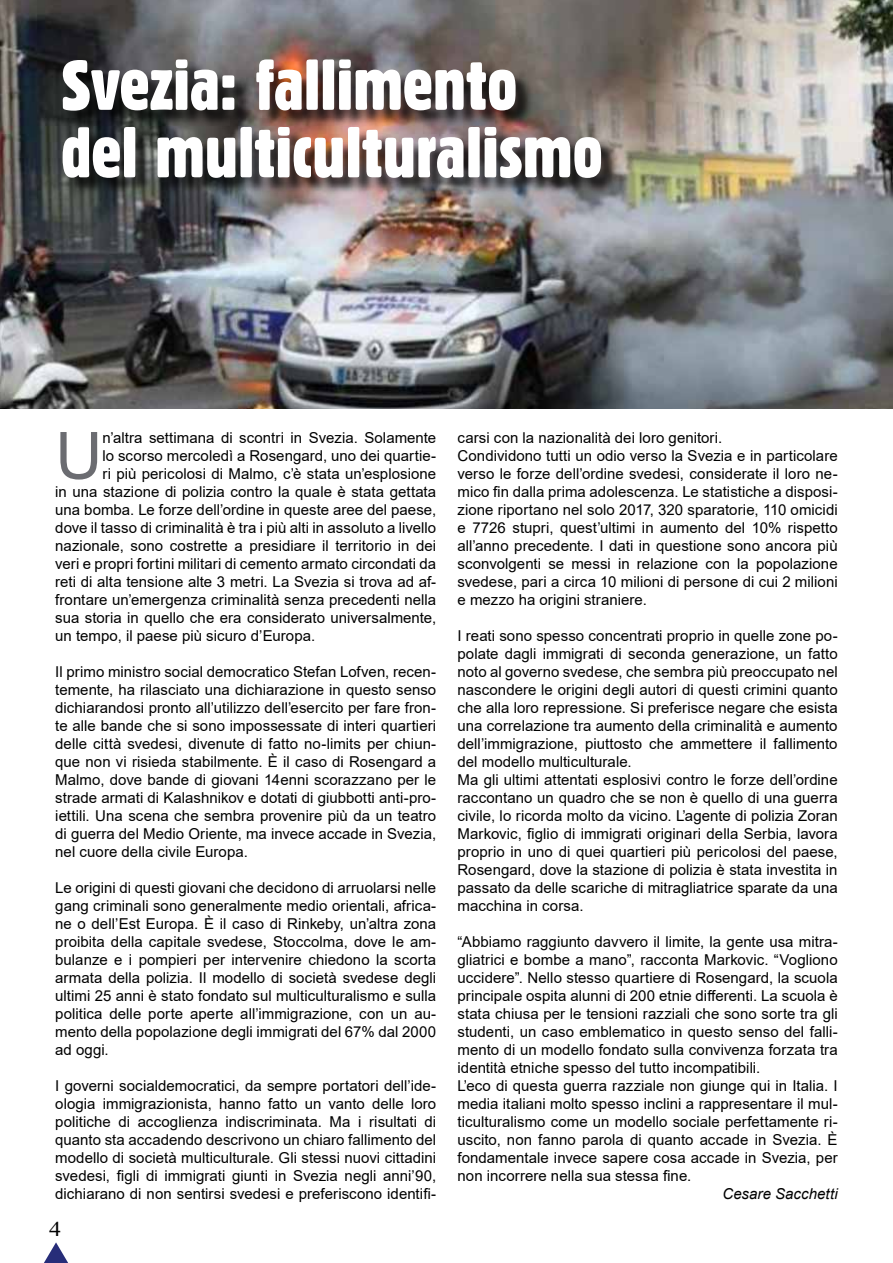
<style>
.page{position:relative;width:893px;height:1263px;background:#fff}
.page>*{position:absolute;margin:0;border:0;box-sizing:border-box;transform-origin:0 0}
.t1{font:69px/67.5px "Gothic 821 Condensed BT";letter-spacing:-.01em;color:#fff;scale:1.08 1}
.t2{font:65.25px "Arial";color:#6b6c71}
.t3{font:20.7px "Times New Roman";color:#000;scale:1.16 1}
.t4{font:15px/18px "Arial";color:#000;text-align:justify}
.t5{font:italic 15px "Arial";letter-spacing:.005em;color:#000}
</style>
<div class="page">
<img style="left:0;top:0;width:893px;height:408px">
<svg style="left:44px;top:1242px;width:24px;height:21px"></svg>
<div style="left:65px;top:61px;width:555px;height:135px;background:#000;opacity:.75"></div>
<h1 class="t1" style="left:60px;top:51px;width:504px">Svezia: fallimento del multiculturalismo</h1>
<h2 class="t2" style="left:55px;top:411px;width:49px">U</h2>
<p class="t4" style="left:102px;top:428px;width:335px">n’altra settimana di scontri in Svezia. Solamente</p>
<p class="t4" style="left:102px;top:446px;width:335px">lo scorso mercoledì a Rosengard, uno dei quartie-</p>
<p class="t4" style="left:102px;top:464px;width:335px">ri più pericolosi di Malmo, c’è stata un’esplosione</p>
<p class="t4" style="left:55px;top:482px;width:383px">in una stazione di polizia contro la quale è stata gettata</p>
<p class="t4" style="left:55px;top:500px;width:382px">una bomba. Le forze dell’ordine in queste aree del paese,</p>
<p class="t4" style="left:55px;top:518px;width:382px">dove il tasso di criminalità è tra i più alti in assoluto a livello</p>
<p class="t4" style="left:55px;top:536px;width:382px">nazionale, sono costrette a presidiare il territorio in dei</p>
<p class="t4" style="left:55px;top:554px;width:382px">veri e propri fortini militari di cemento armato circondati da</p>
<p class="t4" style="left:55px;top:572px;width:382px">reti di alta tensione alte 3 metri. La Svezia si trova ad af-</p>
<p class="t4" style="left:55px;top:590px;width:382px">frontare un’emergenza criminalità senza precedenti nella</p>
<p class="t4" style="left:55px;top:608px;width:383px">sua storia in quello che era considerato universalmente,</p>
<p class="t4" style="left:55px;top:626px;width:261px">un tempo, il paese più sicuro d’Europa.</p>
<p class="t4" style="left:55px;top:662px;width:383px">Il primo ministro social democratico Stefan Lofven, recen&shy;temente, ha rilasciato una dichiarazione in questo senso dichiarandosi pronto all’utilizzo dell’esercito per fare fron&shy;te alle bande che si sono impossessate di interi quartieri delle città svedesi, divenute di fatto no-limits per chiun&shy;que non vi risieda stabilmente. È il caso di Rosengard a Malmo, dove bande di giovani 14enni scorazzano per le strade armati di Kalashnikov e dotati di giubbotti anti-pro&shy;iettili. Una scena che sembra provenire più da un teatro di guerra del Medio Oriente, ma invece accade in Svezia, nel cuore della civile Europa.</p>
<p class="t4" style="left:55px;top:878px;width:383px">Le origini di questi giovani che decidono di arruolarsi nelle gang criminali sono generalmente medio orientali, africa&shy;ne o dell’Est Europa. È il caso di Rinkeby, un’altra zona proibita della capitale svedese, Stoccolma, dove le am&shy;bulanze e i pompieri per intervenire chiedono la scorta armata della polizia. Il modello di società svedese degli ultimi 25 anni è stato fondato sul multiculturalismo e sulla politica delle porte aperte all’immigrazione, con un au&shy;mento della popolazione degli immigrati del 67% dal 2000 ad oggi.</p>
<p class="t4" style="left:55px;top:1076px;width:382px">I governi socialdemocratici, da sempre portatori dell’ide&shy;ologia immigrazionista, hanno fatto un vanto delle loro politiche di accoglienza indiscriminata. Ma i risultati di quanto sta accadendo descrivono un chiaro fallimento del modello di società multiculturale. Gli stessi nuovi cittadini svedesi, figli di immigrati giunti in Svezia negli anni’90, dichiarano di non sentirsi svedesi e preferiscono identifi-</p>
<h3 class="t3" style="left:49px;top:1214px;width:12px">4</h3>
<p class="t4" style="left:458px;top:428px;width:382px;text-align:left">carsi con la nazionalità dei loro genitori.<br>Condividono tutti un odio verso la Svezia e in particolare verso le forze dell’ordine svedesi, considerate il loro ne&shy;mico fin dalla prima adolescenza. Le statistiche a disposi&shy;zione riportano nel solo 2017, 320 sparatorie, 110 omicidi e 7726 stupri, quest’ultimi in aumento del 10% rispetto all’anno precedente. I dati in questione sono ancora più sconvolgenti se messi in relazione con la popolazione svedese, pari a circa 10 milioni di persone di cui 2 milioni e mezzo ha origini straniere.</p>
<p class="t4" style="left:458px;top:626px;width:382px;text-align:left">I reati sono spesso concentrati proprio in quelle zone po&shy;polate dagli immigrati di seconda generazione, un fatto noto al governo svedese, che sembra più preoccupato nel nascondere le origini degli autori di questi crimini quanto che alla loro repressione. Si preferisce negare che esista una correlazione tra aumento della criminalità e aumento dell’immigrazione, piuttosto che ammettere il fallimento del modello multiculturale.<br>Ma gli ultimi attentati esplosivi contro le forze dell’ordine raccontano un quadro che se non è quello di una guerra civile, lo ricorda molto da vicino. L’agente di polizia Zoran Markovic, figlio di immigrati originari della Serbia, lavora proprio in uno di quei quartieri più pericolosi del paese, Rosengard, dove la stazione di polizia è stata investita in passato da delle scariche di mitragliatrice sparate da una macchina in corsa.</p>
<p class="t4" style="left:458px;top:932px;width:382px;text-align:left">“Abbiamo raggiunto davvero il limite, la gente usa mitra&shy;gliatrici e bombe a mano”, racconta Markovic. “Vogliono uccidere”. Nello stesso quartiere di Rosengard, la scuola principale ospita alunni di 200 etnie differenti. La scuola è stata chiusa per le tensioni razziali che sono sorte tra gli studenti, un caso emblematico in questo senso del falli&shy;mento di un modello fondato sulla convivenza forzata tra identità etniche spesso del tutto incompatibili.<br>L’eco di questa guerra razziale non giunge qui in Italia. I media italiani molto spesso inclini a rappresentare il mul&shy;ticulturalismo come un modello sociale perfettamente ri&shy;uscito, non fanno parola di quanto accade in Svezia. È fondamentale invece sapere cosa accade in Svezia, per non incorrere nella sua stessa fine.</p>
<p class="t5" style="left:722px;top:1184px;width:117px">Cesare Sacchetti</p>
</div>
